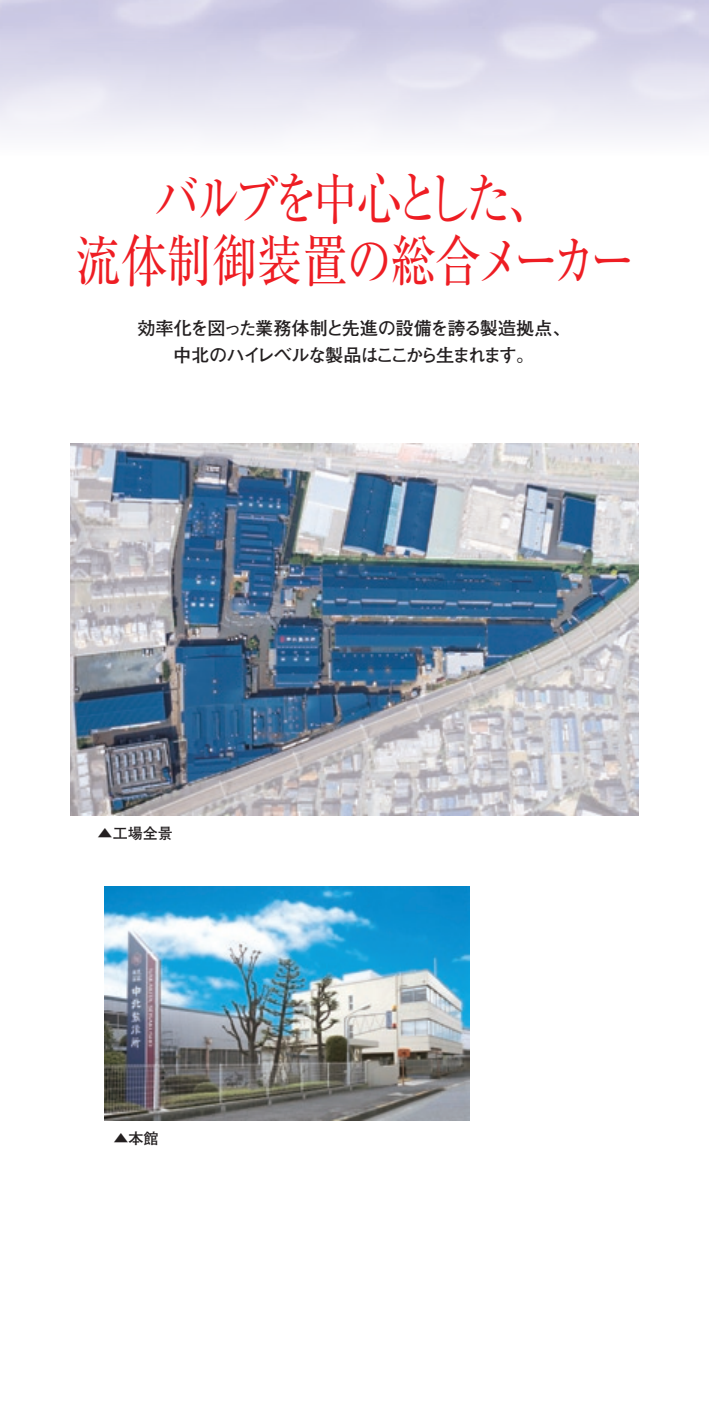
<style>
.page{position:relative;width:709px;height:1418px;background:#fff}
.page>*{position:absolute;margin:0;border:0;box-sizing:border-box;transform-origin:0 0}
.t1{font:56.75px/62px "Ryumin Pr 5";letter-spacing:-.1em;color:#ee1d23;text-align:center;scale:.8 1}
.t2{font:700 18.25px/26.5px "Futo Go B101 Pr 5";letter-spacing:-.075em;color:#231f20;text-align:center}
.t3{font:700 15px "Futo Go B101 Pr 5";color:#231f20}
</style>
<div class="page">
<img style="left:71px;top:443px;width:567px;height:372px">
<img style="left:105px;top:886px;width:364px;height:234px">
<h1 class="t1" style="left:76px;top:164px;width:701px">バルブを中心とした、<br>流体制御装置の総合メーカー</h1>
<p class="t2" style="left:137px;top:314px;width:435px">効率化を図った業務体制と先進の設備を誇る製造拠点、中北のハイレベルな製品はここから生まれます。</p>
<p class="t3" style="left:98px;top:821px;width:77px">▲工場全景</p>
<p class="t3" style="left:113px;top:1126px;width:47px">▲本館</p>
</div>
